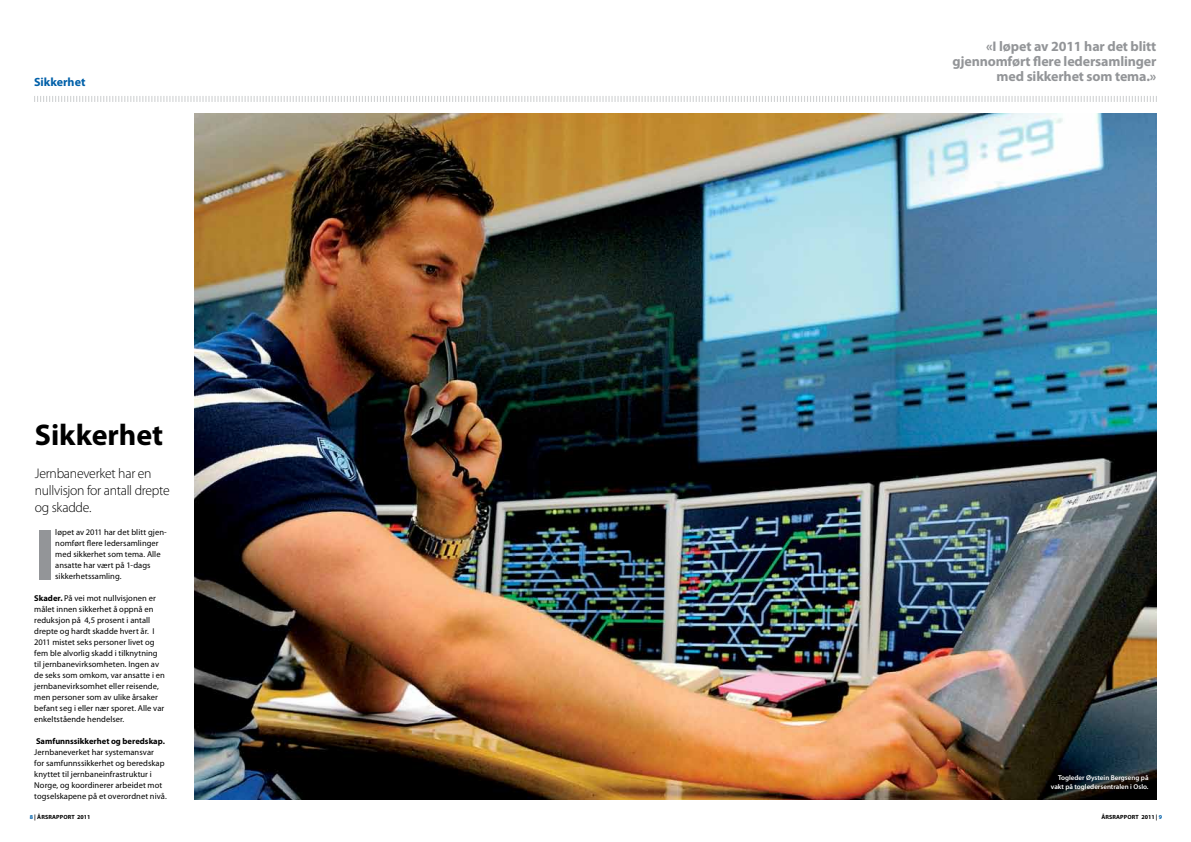
<style>
.page{position:relative;width:1191px;height:842px;background:#fff}
.page>*{position:absolute;margin:0;border:0;box-sizing:border-box;transform-origin:0 0}
.t1{font:700 73.8px "Myriad Pro";color:#939598}
.t2{font:700 30px "Myriad Pro";color:#000}
.t3{font:700 14px/15px "Myriad Pro";letter-spacing:-.01em;color:#939598;text-align:right}
.t4{font:300 14px/17px "Myriad Pro";letter-spacing:-.02em;color:#000}
.t5{font:700 12px "Myriad Pro";color:#0060a9}
.t6{font:8.5px/11px "Myriad Pro";letter-spacing:.01em;color:#000}
.t7{font:700 8.5px "Myriad Pro";color:#000}
.t8{font:600 7px/9px "Myriad Pro";color:#fff;text-align:right}
.t9{font:700 6px "Myriad Pro";letter-spacing:.02em;color:#000}
.s1{font-weight:700}
.s2{color:#0060a9}
</style>
<div class="page">
<svg style="left:34px;top:96px;width:1123px;height:6px"></svg>
<img style="left:194px;top:113px;width:963px;height:686px">
<h3 class="t5" style="left:34px;top:75px;width:53px">Sikkerhet</h3>
<h2 class="t2" style="left:35px;top:415px;width:130px">Sikkerhet</h2>
<h3 class="t4" style="left:35px;top:464px;width:136px">Jernbaneverket har en nullvisjon for antall drepte og skadde.</h3>
<h1 class="t1" style="left:34px;top:506px;width:13px">I</h1>
<p class="t6" style="left:55px;top:527px;width:113px">løpet av 2011 har det blitt gjen&shy;nomført flere ledersamlinger med sikkerhet som tema. Alle ansatte har vært på 1-dags sikkerhetssamling.</p>
<p class="t6" style="left:34px;top:593px;width:132px"><span class="s1">Skader.</span> På vei mot nullvisjonen er målet innen sikkerhet å oppnå en reduksjon på 4,5 prosent i antall drepte og hardt skadde hvert år. I 2011 mistet seks personer livet og fem ble alvorlig skadd i tilknytning til jernbanevirksomheten. Ingen av de seks som omkom, var ansatte i en jernbanevirksomhet eller reisende, men personer som av ulike årsaker befant seg i eller nær sporet. Alle var enkeltstående hendelser.</p>
<p class="t7" style="left:36px;top:736px;width:130px">Samfunnssikkerhet og beredskap.</p>
<p class="t6" style="left:34px;top:747px;width:134px">Jernbaneverket har systemansvar<br>for samfunnssikkerhet og beredskap knyttet til jernbaneinfrastruktur i Norge, og koordinerer arbeidet mot togselskapene på et overordnet nivå.</p>
<h3 class="t3" style="left:952px;top:38px;width:205px">«I løpet av 2011 har det blitt gjennomført flere ledersamlinger med sikkerhet som tema.»</h3>
<p class="t8" style="left:1050px;top:773px;width:99px">Togleder Øystein Bergseng på vakt på togledersentralen i Oslo.</p>
<p class="t9" style="left:30px;top:813px;width:62px"><span class="s2">8</span> | Årsrapport 2011</p>
<p class="t9" style="left:1101px;top:813px;width:62px">Årsrapport 2011 | <span class="s2">9</span></p>
</div>
